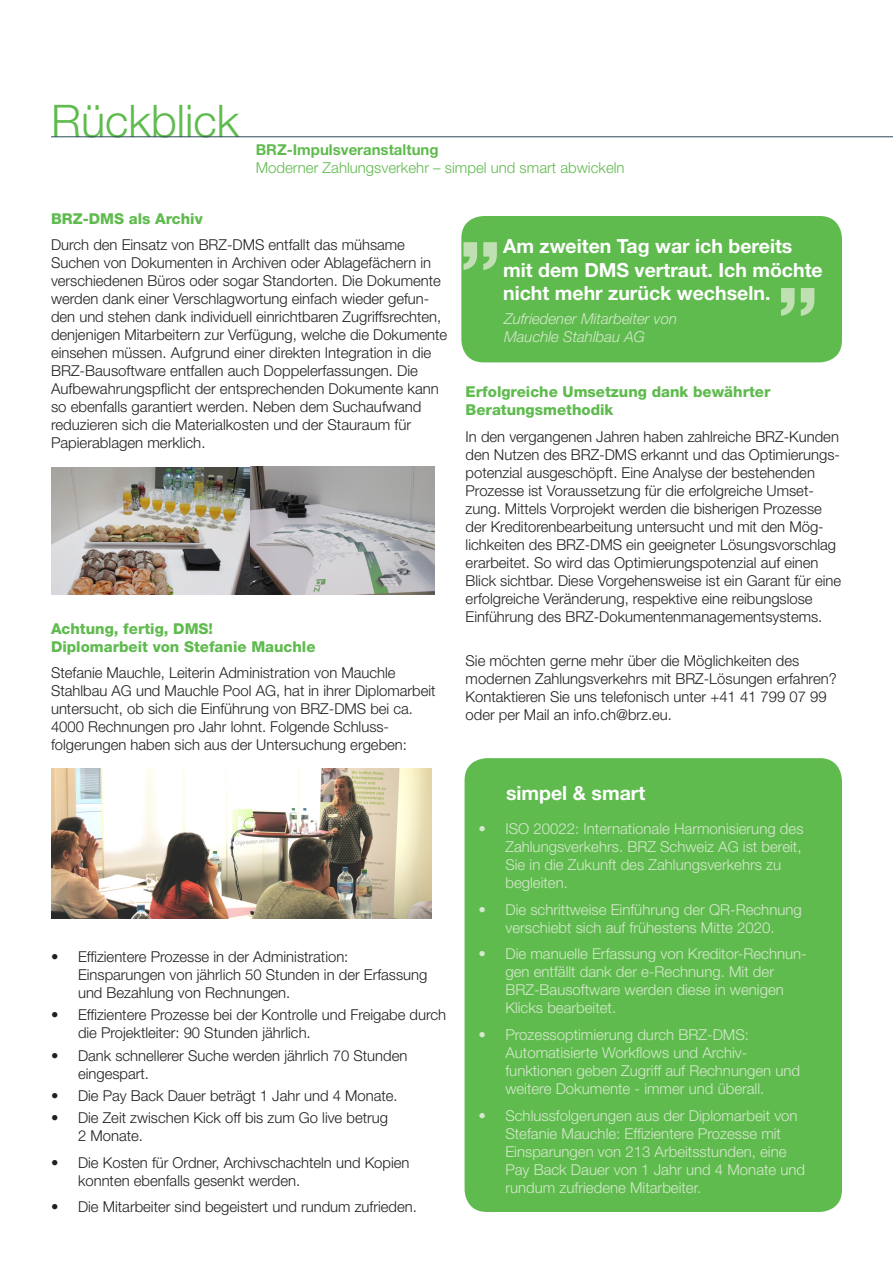
<style>
.page{position:relative;width:893px;height:1263px;background:#fff}
.page>*{position:absolute;margin:0;border:0;box-sizing:border-box;transform-origin:0 0}
._03_Kopfzeile_A_45_B{font:300 45px "Helvetica Neue LT Std";color:#5fbb4e}
.t1{font:700 19.5px/23.4px "Helvetica Neue LT Std";color:#fff}
.Standardtext{font:300 15px/18px "Helvetica Neue LT Std";color:#231f20}
.t2{font:300 15px/18px "Helvetica Neue LT Std";color:#d5e9cc}
.Standardtext-2{font:300 15px/18px "Helvetica Neue LT Std";color:#5fbb4e}
.Standardtext-3{font:800 15px/18px "Helvetica Neue LT Std";color:#5fbb4e}
._05_Copy_schwarz{font:800 15px/18px "Helvetica Neue LT Std";color:#5fbb4e}
.t3{font:italic 300 15px "Helvetica Neue LT Std";color:#d5e9cc}
.s1{font-weight:700}
</style>
<div class="page">
<hr style="left:51px;top:136px;width:842px;height:1px;background:#294a59">
<div style="left:461px;top:216px;width:381px;height:146px;background:#5fbb4e;border-radius:22px"></div>
<svg style="left:781px;top:288px;width:33px;height:28px"></svg>
<svg style="left:463px;top:242px;width:34px;height:28px"></svg>
<div style="left:465px;top:758px;width:377px;height:454px;background:#5fbb4e;border-radius:22px"></div>
<img style="left:51px;top:467px;width:383px;height:127px">
<img style="left:51px;top:768px;width:381px;height:150px">
<p class="_03_Kopfzeile_A_45_B" style="left:51px;top:93px;width:190px">Rückblick</p>
<p class="Standardtext-2" style="left:256px;top:140px;width:370px"><span class="s1">BRZ-Impulsveranstaltung<br></span>Moderner Zahlungsverkehr – simpel und smart abwickeln</p>
<p class="Standardtext-3" style="left:51px;top:209px;width:153px">BRZ-DMS als Archiv</p>
<p class="Standardtext" style="left:51px;top:235px;width:398px">Durch den Einsatz von BRZ-DMS entfallt das mühsame Suchen von Dokumenten in Archiven oder Ablagefächern in verschiedenen Büros oder sogar Standorten. Die Dokumente werden dank einer Verschlagwortung einfach wieder gefun&shy;den und stehen dank individuell einrichtbaren Zugriffsrechten, denjenigen Mitarbeitern zur Verfügung, welche die Dokumente einsehen müssen. Aufgrund einer direkten Integration in die BRZ-Bausoftware entfallen auch Doppelerfassungen. Die Aufbewahrungspflicht der entsprechenden Dokumente kann so ebenfalls garantiert werden. Neben dem Suchaufwand reduzieren sich die Materialkosten und der Stauraum für Papierablagen merklich.</p>
<p class="Standardtext-3" style="left:51px;top:619px;width:266px">Achtung, fertig, DMS!<br>Diplomarbeit von Stefanie Mauchle</p>
<p class="Standardtext" style="left:51px;top:663px;width:386px">Stefanie Mauchle, Leiterin Administration von Mauchle Stahlbau AG und Mauchle Pool AG, hat in ihrer Diplomarbeit untersucht, ob sich die Einführung von BRZ-DMS bei ca.<br>4000 Rechnungen pro Jahr lohnt. Folgende Schluss&shy;folgerungen haben sich aus der Untersuchung ergeben:</p>
<p class="Standardtext" style="left:78px;top:947px;width:351px;text-indent:-27px">• Effizientere Prozesse in der Administration:<br>Einsparungen von jährlich 50 Stunden in der Erfassung und Bezahlung von Rechnungen.</p>
<p class="Standardtext" style="left:78px;top:1006px;width:370px;text-indent:-27px">• Effizientere Prozesse bei der Kontrolle und Freigabe durch die Projektleiter: 90 Stunden jährlich.</p>
<p class="Standardtext" style="left:78px;top:1046px;width:331px;text-indent:-27px">• Dank schnellerer Suche werden jährlich 70 Stunden eingespart.</p>
<p class="Standardtext" style="left:51px;top:1086px;width:348px">• Die Pay Back Dauer beträgt 1 Jahr und 4 Monate.</p>
<p class="Standardtext" style="left:78px;top:1108px;width:311px;text-indent:-27px">• Die Zeit zwischen Kick off bis zum Go live betrug<br>2 Monate.</p>
<p class="Standardtext" style="left:78px;top:1153px;width:333px;text-indent:-27px">• Die Kosten für Ordner, Archivschachteln und Kopien konnten ebenfalls gesenkt werden.</p>
<p class="Standardtext" style="left:51px;top:1197px;width:367px">• Die Mitarbeiter sind begeistert und rundum zufrieden.</p>
<p class="t1" style="left:503px;top:234px;width:321px">Am zweiten Tag war ich bereits mit dem DMS vertraut. Ich möchte nicht mehr zurück wechseln.</p>
<p class="t3" style="left:504px;top:310px;width:175px">Zufriedener Mitarbeiter von</p>
<p class="t3" style="left:504px;top:328px;width:142px">Mauchle Stahlbau AG</p>
<p class="_05_Copy_schwarz" style="left:466px;top:383px;width:306px">Erfolgreiche Umsetzung dank bewährter<br>Beratungsmethodik</p>
<p class="Standardtext" style="left:466px;top:427px;width:377px">In den vergangenen Jahren haben zahlreiche BRZ-Kunden den Nutzen des BRZ-DMS erkannt und das Optimierungs&shy;potenzial ausgeschöpft. Eine Analyse der bestehenden Prozesse ist Voraussetzung für die erfolgreiche Umset&shy;zung. Mittels Vorprojekt werden die bisherigen Prozesse der Kreditorenbearbeitung untersucht und mit den Mög&shy;lichkeiten des BRZ-DMS ein geeigneter Lösungsvorschlag erarbeitet. So wird das Optimierungspotenzial auf einen Blick sichtbar. Diese Vorgehensweise ist ein Garant für eine erfolgreiche Veränderung, respektive eine reibungslose Einführung des BRZ-Dokumentenmanagementsystems.</p>
<p class="Standardtext" style="left:466px;top:652px;width:373px">Sie möchten gerne mehr über die Möglichkeiten des modernen Zahlungsverkehrs mit BRZ-Lösungen erfahren?<br>Kontaktieren Sie uns telefonisch unter +41 41 799 07 99 oder per Mail an info.ch@brz.eu.</p>
<p class="t1" style="left:506px;top:781px;width:141px">simpel &amp; smart</p>
<p class="t2" style="left:505px;top:820px;width:300px;text-indent:-27px">• ISO 20022: Internationale Harmonisierung des Zahlungsverkehrs. BRZ Schweiz AG ist bereit, Sie in die Zukunft des Zahlungsverkehrs zu begleiten.</p>
<p class="t2" style="left:478px;top:900px;width:325px;text-align:center">• Die schrittweise Einführung der QR-Rechnung verschiebt sich auf frühestens Mitte 2020.</p>
<p class="t2" style="left:505px;top:945px;width:303px;text-indent:-27px">• Die manuelle Erfassung von Kreditor-Rechnun&shy;gen entfällt dank der e-Rechnung. Mit der BRZ-Bausoftware werden diese in wenigen Klicks bearbeitet.</p>
<p class="t2" style="left:505px;top:1025px;width:296px;text-indent:-27px">• Prozessoptimierung durch BRZ-DMS:<br>Automatisierte Workflows und Archiv&shy;funktionen geben Zugriff auf Rechnungen und weitere Dokumente - immer und überall.</p>
<p class="t2" style="left:505px;top:1106px;width:301px;text-indent:-27px">• Schlussfolgerungen aus der Diplomarbeit von Stefanie Mauchle: Effizientere Prozesse mit Einsparungen von 213 Arbeitsstunden, eine Pay Back Dauer von 1 Jahr und 4 Monate und rundum zufriedene Mitarbeiter.</p>
</div>
